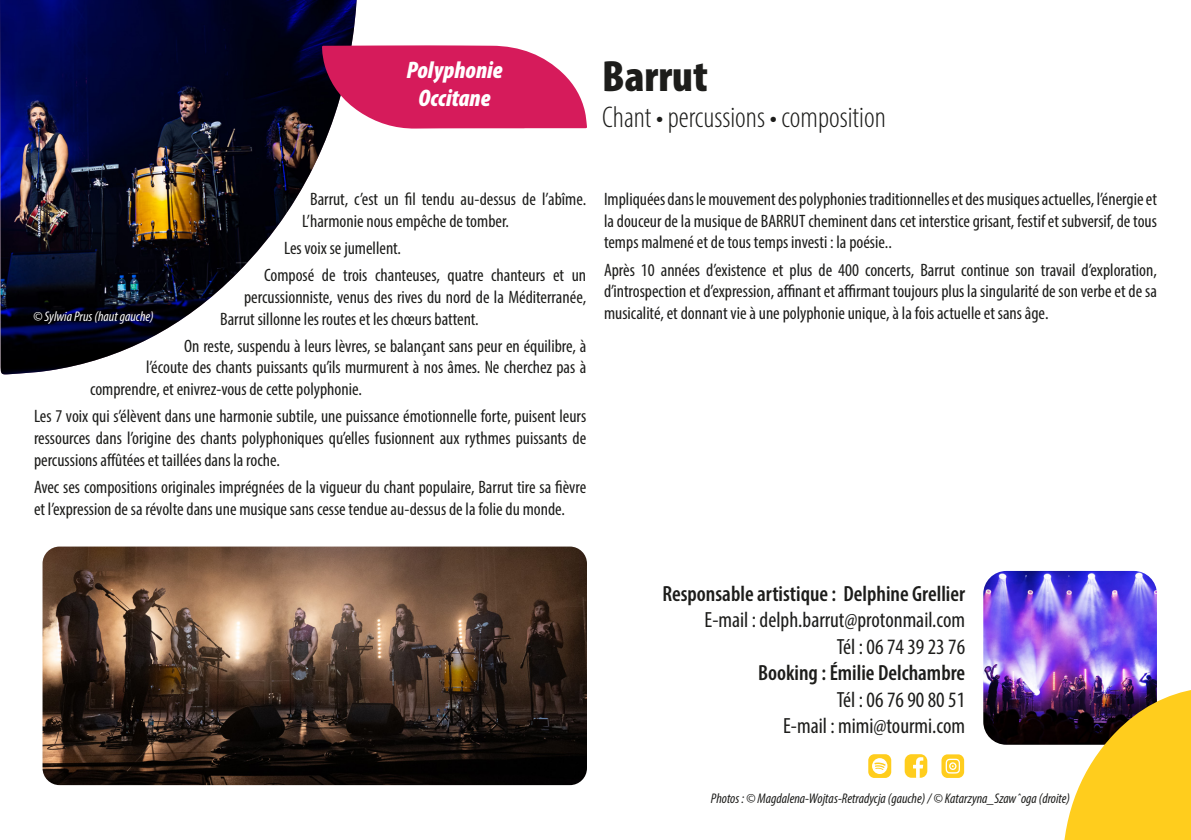
<style>
.page{position:relative;width:1191px;height:840px;background:#fff}
.page>*{position:absolute;margin:0;border:0;box-sizing:border-box;transform-origin:0 0}
.t1{font:900 condensed 44px "Myriad Pro";color:#1d1d1b}
.t2{font:300 condensed 30px "Myriad Pro";color:#1d1d1b}
.t3{font:italic 900 condensed 24px/28.8px "Myriad Pro";color:#fff;text-align:center}
.t4{font:condensed 22px "Myriad Pro";color:#1d1d1b}
.t5{font:600 condensed 22px "Myriad Pro";color:#1d1d1b}
.t6{font:condensed 18px/21.6px "Myriad Pro";color:#1d1d1b;text-align:justify}
.t7{font:italic condensed 14px "Myriad Pro";color:#1d1d1b}
.t8{font:italic condensed 14px "Myriad Pro";color:#fff}
</style>
<div class="page">
<img style="left:983px;top:570px;width:174px;height:174px">
<img style="left:0;top:0;width:357px;height:374px">
<svg style="left:322px;top:45px;width:265px;height:84px;background:#d1366b"></svg>
<div style="left:904px;top:753px;width:23px;height:24px;background:#ffcd1d;border-radius:7px"></div>
<svg style="left:913px;top:757px;width:10px;height:20px"></svg>
<div style="left:941px;top:754px;width:23px;height:23px;background:#ffcd1d;border-radius:6px"></div>
<svg style="left:945px;top:758px;width:15px;height:15px"></svg>
<img style="left:43px;top:546px;width:544px;height:238px">
<svg style="left:868px;top:753px;width:23px;height:24px"></svg>
<svg style="left:872px;top:757px;width:15px;height:16px"></svg>
<svg style="left:1062px;top:686px;width:129px;height:153px;background:#d0a938"></svg>
<p class="t3" style="left:406px;top:54px;width:97px">Polyphonie<br>Occitane</p>
<p class="t1" style="left:602px;top:48px;width:107px">Barrut</p>
<p class="t2" style="left:602px;top:99px;width:285px">Chant • percussions • composition</p>
<p class="t6" style="left:302px;top:188px;width:286px;text-indent:8px">Barrut, c’est un fil tendu au-dessus de l’abîme.<br>L’harmonie nous empêche de tomber.</p>
<p class="t6" style="left:284px;top:237px;width:118px">Les voix se jumellent.</p>
<p class="t6" style="left:264px;top:264px;width:324px">Composé de trois chanteuses, quatre chanteurs et un</p>
<p class="t6" style="left:244px;top:286px;width:343px">percussionniste, venus des rives du nord de la Méditerranée,</p>
<p class="t6" style="left:220px;top:307px;width:260px">Barrut sillonne les routes et les chœurs battent.</p>
<p class="t6" style="left:184px;top:334px;width:404px">On reste, suspendu à leurs lèvres, se balançant sans peur en équilibre, à</p>
<p class="t6" style="left:146px;top:356px;width:442px">l’écoute des chants puissants qu’ils murmurent à nos âmes. Ne cherchez pas à</p>
<p class="t6" style="left:90px;top:378px;width:273px">comprendre, et enivrez-vous de cette polyphonie.</p>
<p class="t6" style="left:34px;top:405px;width:554px">Les 7 voix qui s’élèvent dans une harmonie subtile, une puissance émotionnelle forte, puisent leurs ressources dans l’origine des chants polyphoniques qu’elles fusionnent aux rythmes puissants de percussions affûtées et taillées dans la roche.</p>
<p class="t6" style="left:34px;top:475px;width:553px">Avec ses compositions originales imprégnées de la vigueur du chant populaire, Barrut tire sa fièvre et l’expression de sa révolte dans une musique sans cesse tendue au-dessus de la folie du monde.</p>
<p class="t8" style="left:33px;top:308px;width:122px">© Sylwia Prus (haut gauche)</p>
<p class="t6" style="left:604px;top:188px;width:554px">Impliquées dans le mouvement des polyphonies traditionnelles et des musiques actuelles, l’énergie et la douceur de la musique de BARRUT cheminent dans cet interstice grisant, festif et subversif, de tous temps malmené et de tous temps investi : la poésie..</p>
<p class="t6" style="left:604px;top:258px;width:554px">Après 10 années d’existence et plus de 400 concerts, Barrut continue son travail d’exploration, d’introspection et d’expression, affinant et affirmant toujours plus la singularité de son verbe et de sa musicalité, et donnant vie à une polyphonie unique, à la fois actuelle et sans âge.</p>
<p class="t5" style="left:662px;top:579px;width:304px">Responsable artistique : Delphine Grellier</p>
<p class="t4" style="left:704px;top:606px;width:262px">E-mail : delph.barrut@protonmail.com</p>
<p class="t4" style="left:836px;top:632px;width:130px">Tél : 06 74 39 23 76</p>
<p class="t5" style="left:758px;top:658px;width:209px">Booking : Émilie Delchambre</p>
<p class="t4" style="left:836px;top:685px;width:130px">Tél : 06 76 90 80 51</p>
<p class="t4" style="left:783px;top:712px;width:183px">E-mail : mimi@tourmi.com</p>
<p class="t7" style="left:711px;top:789px;width:361px">Photos : © Magdalena-Wojtas-Retradycja (gauche) / © Katarzyna_Szawˆoga (droite)</p>
</div>
